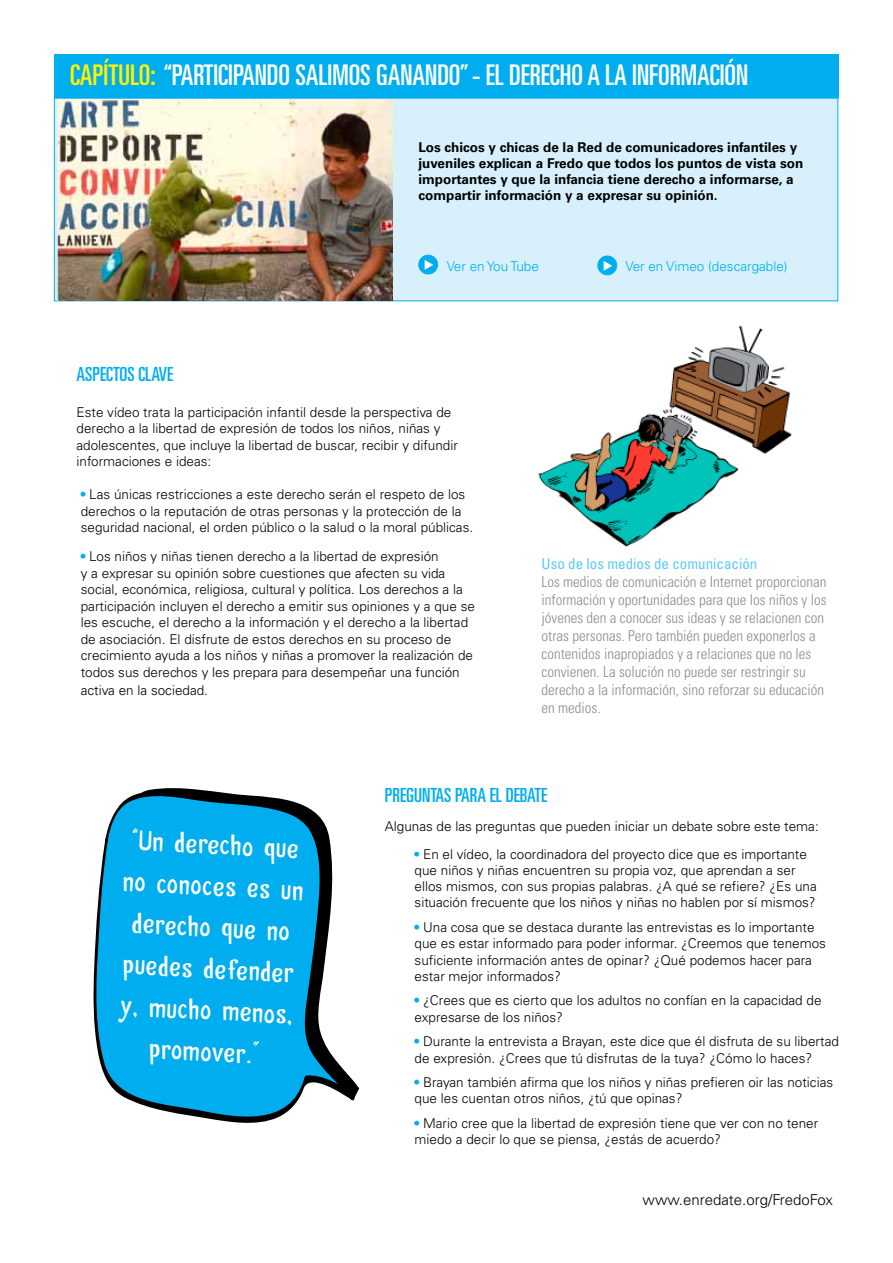
<style>
.page{position:relative;width:893px;height:1263px;background:#fff}
.page>*{position:absolute;margin:0;border:0;box-sizing:border-box;transform-origin:0 0}
.t1{font:34.5px/41.4px "Palitoon";color:#fff;text-align:center}
.t2{font:ultra-condensed 28.5px "Univers LT Std";color:#fff}
.t3{font:ultra-condensed 19.5px "Univers LT Std";color:#00aeef}
.t4{font:300 condensed 15px/18px "Univers LT Std";color:#8a8c8e}
.t5{font:condensed 15px "Univers LT Std";color:#5bcbf5}
.t6{font:300 15px "Univers LT Std";color:#000}
.t7{font:300 13.5px/16.5px "Univers LT Std";color:#000}
.t8{font:700 13.5px/16.2px "Univers LT Std";color:#000}
.t9{font:300 13.5px "Univers LT Std";color:#00aeef}
.s1{color:#fff200}
.s2{color:#fff}
.s3{font-weight:700;color:#00aeef}
</style>
<div class="page">
<img style="left:538px;top:325px;width:254px;height:222px">
<div style="left:54px;top:98px;width:784px;height:203px;background:#d7f0fc"></div>
<div style="left:54px;top:54px;width:785px;height:44px;background:#00aeef"></div>
<div style="left:598px;top:256px;width:19px;height:19px;background:#00aeef;border-radius:50%"></div>
<div style="left:597px;top:256px;width:20px;height:19px;border:1px solid #00aeef;border-radius:50%"></div>
<div style="left:419px;top:255px;width:19px;height:19px;background:#00aeef;border-radius:50%"></div>
<div style="left:418px;top:255px;width:20px;height:19px;border:1px solid #00aeef;border-radius:50%"></div>
<img style="left:57px;top:99px;width:336px;height:201px">
<svg style="left:93px;top:794px;width:261px;height:329px;fill:#00aeef"></svg>
<svg style="left:136px;top:788px;width:223px;height:312px;fill:#00aeef"></svg>
<h2 class="t2" style="left:70px;top:59px;width:667px"><span class="s1">CAPÍTULO:</span> “PARTICIPANDO SALIMOS GANANDO” - EL DERECHO A LA INFORMACIÓN</h2>
<p class="t8" style="left:418px;top:139px;width:386px">Los chicos y chicas de la Red de comunicadores infantiles y juveniles explican a Fredo que todos los puntos de vista son importantes y que la infancia tiene derecho a informarse, a compartir información y a expresar su opinión.</p>
<h3 class="t3" style="left:77px;top:363px;width:38px">ASPECTOS</h3>
<h3 class="t3" style="left:138px;top:363px;width:36px">CLAV E</h3>
<p class="t9" style="left:424px;top:258px;width:117px"><sup>◆</sup> Ver en You Tube</p>
<p class="t9" style="left:603px;top:258px;width:186px"><span class="s2">◆</span> Ver en Vimeo (descargable)</p>
<p class="t7" style="left:77px;top:404px;width:383px">Este vídeo trata la participación infantil desde la perspectiva de derecho a la libertad de expresión de todos los niños, niñas y adolescentes, que incluye la libertad de buscar, recibir y difundir informaciones e ideas:</p>
<p class="t7" style="left:81px;top:486px;width:394px"><span class="s3">•</span> Las únicas restricciones a este derecho serán el respeto de los derechos o la reputación de otras personas y la protección de la seguridad nacional, el orden público o la salud o la moral públicas.</p>
<p class="t7" style="left:81px;top:548px;width:396px"><span class="s3">•</span> Los niños y niñas tienen derecho a la libertad de expresión<br>y a expresar su opinión sobre cuestiones que afecten su vida social, económica, religiosa, cultural y política. Los derechos a la participación incluyen el derecho a emitir sus opiniones y a que se les escuche, el derecho a la información y el derecho a la libertad de asociación. El disfrute de estos derechos en su proceso de crecimiento ayuda a los niños y niñas a promover la realización de todos sus derechos y les prepara para desempeñar una función</p>
<p class="t7" style="left:81px;top:682px;width:129px">activa en la sociedad.</p>
<p class="t5" style="left:542px;top:554px;width:217px">Uso de los medios de comunicación</p>
<p class="t4" style="left:542px;top:572px;width:286px">Los medios de comunicación e Internet proporcionan información y oportunidades para que los niños y los jóvenes den a conocer sus ideas y se relacionen con otras personas. Pero también pueden exponerlos a contenidos inapropiados y a relaciones que no les convienen. La solución no puede ser restringir su derecho a la información, sino reforzar su educación en medios.</p>
<h1 class="t1" style="left:126px;top:818px;width:183px;rotate:3deg">“Un derecho que no conoces es un derecho que no puedes defender y, mucho menos, promover.”</h1>
<h3 class="t3" style="left:385px;top:784px;width:164px">PREGUNTAS PARA EL DEBATE</h3>
<p class="t7" style="left:385px;top:818px;width:435px">Algunas de las preguntas que pueden iniciar un debate sobre este tema:</p>
<p class="t7" style="left:415px;top:846px;width:404px"><span class="s3">•</span> En el vídeo, la coordinadora del proyecto dice que es importante que niños y niñas encuentren su propia voz, que aprendan a ser ellos mismos, con sus propias palabras. ¿A qué se refiere? ¿Es una situación frecuente que los niños y niñas no hablen por sí mismos?</p>
<p class="t7" style="left:415px;top:919px;width:413px"><span class="s3">•</span> Una cosa que se destaca durante las entrevistas es lo importante que es estar informado para poder informar. ¿Creemos que tenemos suficiente información antes de opinar? ¿Qué podemos hacer para estar mejor informados?</p>
<p class="t7" style="left:415px;top:992px;width:408px"><span class="s3">•</span> ¿Crees que es cierto que los adultos no confían en la capacidad de expresarse de los niños?</p>
<p class="t7" style="left:415px;top:1033px;width:426px"><span class="s3">•</span> Durante la entrevista a Brayan, este dice que él disfruta de su libertad de expresión. ¿Crees que tú disfrutas de la tuya? ¿Cómo lo haces?</p>
<p class="t7" style="left:415px;top:1074px;width:420px"><span class="s3">•</span> Brayan también afirma que los niños y niñas prefieren oir las noticias que les cuentan otros niños, ¿tú que opinas?</p>
<p class="t7" style="left:415px;top:1115px;width:405px"><span class="s3">•</span> Mario cree que la libertad de expresión tiene que ver con no tener miedo a decir lo que se piensa, ¿estás de acuerdo?</p>
<p class="t6" style="left:643px;top:1190px;width:192px">www.enredate.org/FredoFox</p>
</div>
